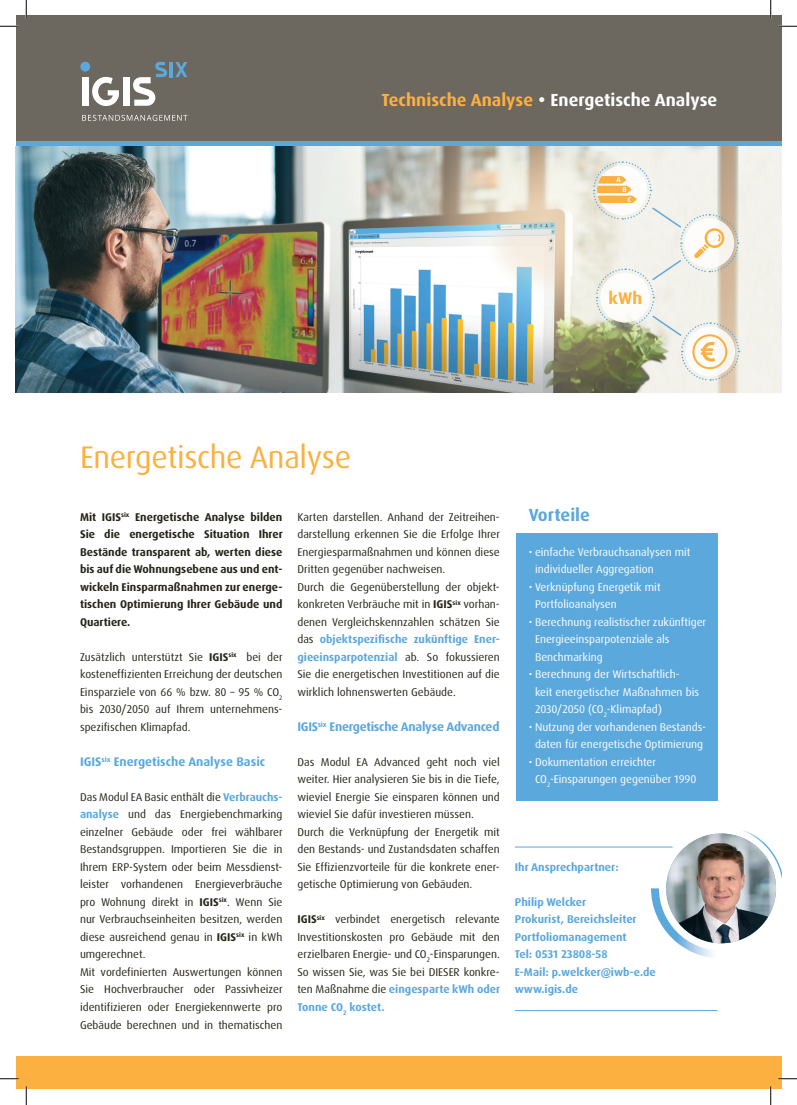
<style>
.page{position:relative;width:797px;height:1105px;background:#fff}
.page>*{position:absolute;margin:0;border:0;box-sizing:border-box;transform-origin:0 0}
.Headlines{font:31.25px "Dax OT";letter-spacing:-.01em;color:#fbb03f}
.Kopfzeile{font:700 17.5px "Dax OT";color:#fff}
.Fließtext_weiß{font:700 17.5px "Dax OT";color:#5ba8dc}
.t1{font:700 17px "Dax OT";color:#fbb03f}
.Zwischenüberschrifte{font:700 12.5px "Dax OT";letter-spacing:-.02em;color:#5ba8dc}
.Zwischenüberschrifte-2{font:700 12.5px "Dax OT";color:#5ba8dc}
.Fließtext{font:11.25px/17.5px "Dax OT";color:#262518;text-align:justify}
.Fließtext_weiß-2{font:11.25px "Dax OT";color:#fff}
.Fließtext-2{font:700 11.25px/17.5px "Dax OT";color:#262518;text-align:justify}
.Zwischenüberschrifte-3{font:11.25px/17.5px "Dax OT";color:#262518;text-align:justify}
.Abbinder_Verfasser{font:700 11.25px "Dax OT";color:#5ba8dc}
.t2{font:700 6.88px "Dax OT";color:#fff}
.s1{color:#fbb03f}
.s2{font-weight:700}
.s3{font-weight:700;color:#5ba8dc}
</style>
<div class="page">
<div style="left:16px;top:16px;width:765px;height:128px;background:#6c675f"></div>
<hr style="left:170px;top:62px;width:3px;height:15px;background:#5ba8dc">
<svg style="left:175px;top:62px;width:12px;height:15px"></svg>
<div style="left:80px;top:62px;width:10px;height:10px;background:#5ba8dc;border-radius:50%"></div>
<div style="left:82px;top:77px;width:6px;height:29px;background:#fff"></div>
<div style="left:123px;top:77px;width:6px;height:29px;background:#fff"></div>
<svg style="left:133px;top:62px;width:34px;height:44px"></svg>
<svg style="left:92px;top:77px;width:27px;height:29px"></svg>
<svg style="left:82px;top:115px;width:105px;height:6px"></svg>
<div style="left:16px;top:141px;width:765px;height:6px;background:#5ba8dc"></div>
<div style="left:16px;top:1056px;width:765px;height:33px;background:#fbb03f"></div>
<div style="left:516px;top:533px;width:201px;height:268px;background:#5ba8dc"></div>
<img style="left:16px;top:147px;width:765px;height:246px">
<svg style="left:592px;top:161px;width:148px;height:220px"></svg>
<hr style="left:515px;top:846px;width:157px;height:1px;background:#5ba8dc">
<img style="left:651px;top:830px;width:130px;height:128px">
<hr style="left:515px;top:1010px;width:202px;height:1px;background:#5ba8dc">
<svg style="left:0;top:25px;width:19px;height:2px"></svg>
<svg style="left:778px;top:25px;width:19px;height:2px"></svg>
<svg style="left:0;top:1078px;width:19px;height:1px"></svg>
<svg style="left:778px;top:1078px;width:19px;height:1px"></svg>
<svg style="left:25px;top:0;width:2px;height:19px"></svg>
<svg style="left:25px;top:1086px;width:2px;height:19px"></svg>
<svg style="left:770px;top:0;width:1px;height:19px"></svg>
<svg style="left:770px;top:1086px;width:1px;height:19px"></svg>
<p class="Kopfzeile" style="left:381px;top:88px;width:337px"><span class="s1">Technische Analyse</span> • Energetische Analyse</p>
<p class="t2" style="left:616px;top:175px;width:6px">A</p>
<p class="t2" style="left:622px;top:185px;width:6px">B</p>
<p class="t2" style="left:628px;top:195px;width:5px">C</p>
<p class="t1" style="left:608px;top:287px;width:35px">kWh</p>
<p class="Headlines" style="left:80px;top:438px;width:272px">Energetische Analyse</p>
<p class="Fließtext-2" style="left:80px;top:508px;width:204px">Mit IGIS<sup>six</sup> Energetische Analyse bilden Sie die energetische Situation Ihrer Bestände transparent ab, werten diese bis auf die Wohnungsebene aus und ent&shy;wickeln Einsparmaßnahmen zur energe&shy;tischen Optimierung Ihrer Gebäude und Quartiere.</p>
<p class="Fließtext" style="left:80px;top:648px;width:204px">Zusätzlich unterstützt Sie <span class="s2">IGIS</span><sup>six</sup> bei der kosteneffizienten Erreichung der deutschen Einsparziele von 66 % bzw. 80 – 95 % CO<sub>2 </sub>bis 2030/2050 auf Ihrem unternehmens&shy;spezifischen Klimapfad.</p>
<p class="Zwischenüberschrifte-2" style="left:80px;top:754px;width:187px">IGIS<sup>six</sup> Energetische Analyse Basic</p>
<p class="Fließtext" style="left:80px;top:788px;width:204px">Das Modul EA Basic enthält die <span class="s3">Verbrauchs&shy;analyse</span> und das Energiebenchmarking einzelner Gebäude oder frei wählbarer Bestandsgruppen. Importieren Sie die in Ihrem ERP-System oder beim Messdienst&shy;leister vorhandenen Energieverbräuche pro Wohnung direkt in <span class="s2">IGIS</span><sup>six</sup>. Wenn Sie nur Verbrauchseinheiten besitzen, werden diese ausreichend genau in <span class="s2">IGIS</span><sup>six</sup> in kWh umgerechnet.</p>
<p class="Fließtext" style="left:80px;top:963px;width:204px">Mit vordefinierten Auswertungen können Sie Hochverbraucher oder Passivheizer identifizieren oder Energiekennwerte pro Gebäude berechnen und in thematischen</p>
<p class="Fließtext" style="left:297px;top:508px;width:204px">Karten darstellen. Anhand der Zeitreihen&shy;darstellung erkennen Sie die Erfolge Ihrer Energiesparmaßnahmen und können diese Dritten gegenüber nachweisen.</p>
<p class="Fließtext" style="left:297px;top:578px;width:204px">Durch die Gegenüberstellung der objekt&shy;konkreten Verbräuche mit in <span class="s2">IGIS</span><sup>six</sup> vorhan&shy;denen Vergleichskennzahlen schätzen Sie das <span class="s3">objektspezifische zukünftige Ener&shy;gieeinsparpotenzial</span> ab. So fokussieren Sie die energetischen Investitionen auf die wirklich lohnenswerten Gebäude.</p>
<p class="Zwischenüberschrifte" style="left:297px;top:719px;width:203px">IGIS<sup>six</sup> Energetische Analyse Advanced</p>
<p class="Zwischenüberschrifte-3" style="left:297px;top:753px;width:204px">Das Modul EA Advanced geht noch viel weiter. Hier analysieren Sie bis in die Tiefe, wieviel Energie Sie einsparen können und wieviel Sie dafür investieren müssen.</p>
<p class="Fließtext" style="left:297px;top:823px;width:204px">Durch die Verknüpfung der Energetik mit den Bestands- und Zustandsdaten schaffen Sie Effizienzvorteile für die konkrete ener&shy;getische Optimierung von Gebäuden.</p>
<p class="Fließtext" style="left:297px;top:911px;width:204px"><span class="s2">IGIS</span><sup>six</sup> verbindet energetisch relevante Investitionskosten pro Gebäude mit den erzielbaren Energie- und CO<sub>2</sub>-Einsparungen.<br>So wissen Sie, was Sie bei DIESER konkre&shy;ten Maßnahme die <span class="s3">eingesparte kWh oder Tonne CO</span><sub>2</sub> <span class="s3">kostet.</span></p>
<p class="Fließtext_weiß" style="left:529px;top:504px;width:63px">Vorteile</p>
<p class="Fließtext_weiß-2" style="left:529px;top:545px;width:163px">• einfache Verbrauchsanalysen mit</p>
<p class="Fließtext_weiß-2" style="left:535px;top:562px;width:120px">individueller Aggregation</p>
<p class="Fließtext_weiß-2" style="left:529px;top:580px;width:133px">• Verknüpfung Energetik mit</p>
<p class="Fließtext_weiß-2" style="left:535px;top:597px;width:83px">Portfolioanalysen</p>
<p class="Fließtext_weiß-2" style="left:529px;top:615px;width:179px">• Berechnung realistischer zukünftiger</p>
<p class="Fließtext_weiß-2" style="left:535px;top:632px;width:136px">Energieeinsparpotenziale als</p>
<p class="Fließtext_weiß-2" style="left:535px;top:650px;width:69px">Benchmarking</p>
<p class="Fließtext_weiß-2" style="left:529px;top:667px;width:152px">• Berechnung der Wirtschaftlich-</p>
<p class="Fließtext_weiß-2" style="left:535px;top:685px;width:165px">keit energetischer Maßnahmen bis</p>
<p class="Fließtext_weiß-2" style="left:535px;top:702px;width:128px">2030/2050 (CO<sub>2</sub>-Klimapfad)</p>
<p class="Fließtext_weiß-2" style="left:529px;top:720px;width:179px">• Nutzung der vorhandenen Bestands-</p>
<p class="Fließtext_weiß-2" style="left:535px;top:737px;width:170px">daten für energetische Optimierung</p>
<p class="Fließtext_weiß-2" style="left:529px;top:755px;width:129px">• Dokumentation erreichter</p>
<p class="Fließtext_weiß-2" style="left:535px;top:772px;width:163px">CO<sub>2</sub>-Einsparungen gegenüber 1990</p>
<p class="Abbinder_Verfasser" style="left:515px;top:860px;width:105px">Ihr Ansprechpartner:</p>
<p class="Abbinder_Verfasser" style="left:515px;top:895px;width:73px">Philip Welcker</p>
<p class="Abbinder_Verfasser" style="left:515px;top:912px;width:123px">Prokurist, Bereichsleiter</p>
<p class="Abbinder_Verfasser" style="left:515px;top:930px;width:113px">Portfoliomanagement</p>
<p class="Abbinder_Verfasser" style="left:515px;top:947px;width:94px">Tel: 0531 23808-58</p>
<p class="Abbinder_Verfasser" style="left:515px;top:965px;width:142px">E-Mail: p.welcker@iwb-e.de</p>
<p class="Abbinder_Verfasser" style="left:515px;top:982px;width:65px">www.igis.de</p>
</div>
